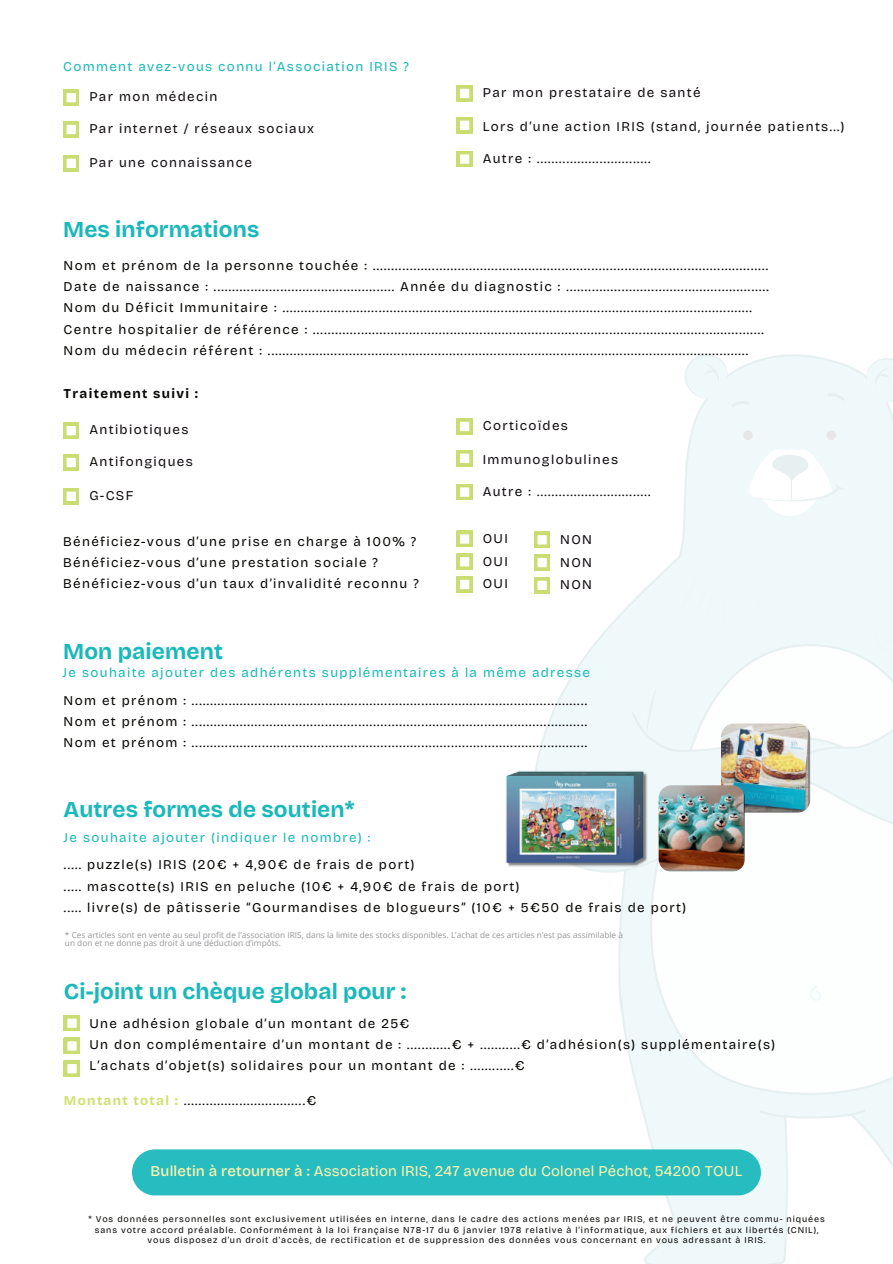
<style>
.page{position:relative;width:893px;height:1264px;background:#fff}
.page>*{position:absolute;margin:0;border:0;box-sizing:border-box;transform-origin:0 0}
.t1{font:700 22.65px "Bricolage Grotesque";letter-spacing:.005em;color:#1ab8ba}
.t2{font:15px "Bricolage Grotesque";letter-spacing:.01em;color:#fef4ac}
.t3{font:13.35px/21.3px "Bricolage Grotesque";letter-spacing:.1em;color:#080704}
.t4{font:13.35px "Bricolage Grotesque";letter-spacing:.1em;color:#110c11}
.t5{font:13.35px "Bricolage Grotesque";letter-spacing:.1em;color:#1ab8ba}
.t6{font:700 13.35px "Bricolage Grotesque";letter-spacing:.1em;color:#080704}
.t7{font:8.85px/10.4px "Bricolage Grotesque";letter-spacing:.1em;color:#080704;text-align:center}
.t8{font:8.25px/8.2px "Open Sans";letter-spacing:.005em;color:#959699}
.s1{font-weight:700;color:#d1e06c}
.s2{font-weight:500}
</style>
<div class="page">
<svg style="left:63px;top:90px;width:16px;height:15px"></svg>
<svg style="left:63px;top:121px;width:16px;height:16px"></svg>
<svg style="left:63px;top:155px;width:16px;height:16px"></svg>
<svg style="left:456px;top:85px;width:16px;height:16px"></svg>
<svg style="left:456px;top:117px;width:16px;height:16px"></svg>
<svg style="left:456px;top:151px;width:16px;height:16px"></svg>
<svg style="left:63px;top:422px;width:16px;height:16px"></svg>
<svg style="left:63px;top:454px;width:16px;height:16px"></svg>
<svg style="left:63px;top:488px;width:16px;height:16px"></svg>
<svg style="left:456px;top:418px;width:16px;height:16px"></svg>
<svg style="left:456px;top:450px;width:16px;height:16px"></svg>
<svg style="left:456px;top:484px;width:16px;height:16px"></svg>
<svg style="left:534px;top:532px;width:16px;height:15px"></svg>
<svg style="left:456px;top:531px;width:16px;height:15px"></svg>
<svg style="left:456px;top:553px;width:16px;height:16px"></svg>
<svg style="left:456px;top:576px;width:16px;height:16px"></svg>
<div style="left:680px;top:354px;width:212px;height:765px;background:#f0f9fa"></div>
<svg style="left:825px;top:392px;width:22px;height:11px"></svg>
<svg style="left:742px;top:430px;width:10px;height:10px"></svg>
<div style="left:826px;top:430px;width:10px;height:10px;background:#e7e7e7;border-radius:50%"></div>
<svg style="left:680px;top:354px;width:71px;height:55px"></svg>
<svg style="left:863px;top:354px;width:29px;height:48px"></svg>
<svg style="left:847px;top:1096px;width:45px;height:70px"></svg>
<svg style="left:619px;top:1096px;width:173px;height:167px"></svg>
<svg style="left:618px;top:844px;width:274px;height:252px"></svg>
<svg style="left:851px;top:562px;width:41px;height:282px"></svg>
<svg style="left:807px;top:984px;width:17px;height:19px"></svg>
<svg style="left:534px;top:551px;width:317px;height:323px"></svg>
<div style="left:630px;top:686px;width:52px;height:67px;background:#f0f9fa"></div>
<svg style="left:748px;top:449px;width:96px;height:67px"></svg>
<img style="left:506px;top:768px;width:147px;height:101px">
<img style="left:721px;top:723px;width:89px;height:89px;border-radius:13px">
<img style="left:658px;top:785px;width:87px;height:86px;border-radius:13px">
<svg style="left:64px;top:1015px;width:16px;height:15px"></svg>
<svg style="left:64px;top:1037px;width:16px;height:16px"></svg>
<svg style="left:64px;top:1060px;width:16px;height:16px"></svg>
<div style="left:132px;top:1149px;width:628px;height:46px;background:#26bcc0;border-radius:23px"></div>
<p class="t5" style="left:63px;top:55px;width:347px">Comment avez-vous connu l’Association IRIS ?</p>
<p class="t4" style="left:89px;top:86px;width:129px">Par mon médecin</p>
<p class="t4" style="left:89px;top:118px;width:226px">Par internet / réseaux sociaux</p>
<p class="t4" style="left:89px;top:152px;width:164px">Par une connaissance</p>
<p class="t4" style="left:482px;top:148px;width:169px">Autre : ...............................</p>
<p class="t4" style="left:483px;top:82px;width:219px">Par mon prestataire de santé</p>
<p class="t4" style="left:483px;top:116px;width:363px">Lors d’une action IRIS (stand, journée patients...)</p>
<h1 class="t1" style="left:63px;top:211px;width:197px">Mes informations</h1>
<p class="t3" style="left:64px;top:254px;width:706px">Nom et prénom de la personne touchée : ...........................................................................................................<br>Date de naissance : ................................................. Année du diagnostic : .......................................................<br>Nom du Déficit Immunitaire : ...............................................................................................................................<br>Centre hospitalier de référence : ..........................................................................................................................<br>Nom du médecin référent : ..................................................................................................................................</p>
<p class="t6" style="left:64px;top:382px;width:136px">Traitement suivi :</p>
<p class="t4" style="left:89px;top:419px;width:101px">Antibiotiques</p>
<p class="t4" style="left:89px;top:451px;width:105px">Antifongiques</p>
<p class="t4" style="left:89px;top:484px;width:45px">G-CSF</p>
<p class="t4" style="left:482px;top:481px;width:169px">Autre : ...............................</p>
<p class="t4" style="left:483px;top:415px;width:87px">Corticoïdes</p>
<p class="t4" style="left:483px;top:449px;width:137px">Immunoglobulines</p>
<p class="t3" style="left:63px;top:530px;width:357px">Bénéficiez-vous d’une prise en charge à 100% ?<br>Bénéficiez-vous d’une prestation sociale ?<br>Bénéficiez-vous d’un taux d’invalidité reconnu ?</p>
<p class="t4" style="left:482px;top:528px;width:27px">OUI</p>
<p class="t4" style="left:560px;top:529px;width:33px">NON</p>
<p class="t4" style="left:482px;top:550px;width:27px">OUI</p>
<p class="t4" style="left:560px;top:551px;width:33px">NON</p>
<p class="t4" style="left:482px;top:573px;width:27px">OUI</p>
<p class="t4" style="left:560px;top:574px;width:33px">NON</p>
<h1 class="t1" style="left:63px;top:633px;width:161px">Mon paiement</h1>
<p class="t3" style="left:64px;top:688px;width:525px;text-align:justify">Nom et prénom : ...........................................................................................................<br>Nom et prénom : ...........................................................................................................<br>Nom et prénom : ...........................................................................................................</p>
<p class="t5" style="left:63px;top:661px;width:529px">Je souhaite ajouter des adhérents supplémentaires à la même adresse</p>
<h1 class="t1" style="left:64px;top:791px;width:292px">Autres formes de soutien*</h1>
<p class="t5" style="left:64px;top:827px;width:308px">Je souhaite ajouter (indiquer le nombre) :</p>
<p class="t3" style="left:64px;top:853px;width:623px">..... puzzle(s) IRIS (20€ + 4,90€ de frais de port)<br>..... mascotte(s) IRIS en peluche (10€ + 4,90€ de frais de port)<br>..... livre(s) de pâtisserie “Gourmandises de blogueurs” (10€ + 5€50 de frais de port)</p>
<p class="t8" style="left:65px;top:930px;width:559px">* Ces articles sont en vente au seul profit de l’association IRIS, dans la limite des stocks disponibles. L’achat de ces articles n’est pas assimilable à un don et ne donne pas droit à une déduction d’impôts.</p>
<h1 class="t1" style="left:64px;top:973px;width:344px">Ci-joint un chèque global pour :</h1>
<p class="t3" style="left:89px;top:1011px;width:687px">Une adhésion globale d’un montant de 25€<br>Un don complémentaire d’un montant de : ............€ + ...........€ d’adhésion(s) supplémentaire(s)<br>L’achats d’objet(s) solidaires pour un montant de : ............€</p>
<p class="t3" style="left:64px;top:1089px;width:254px"><span class="s1">Montant total :</span> .................................€</p>
<p class="t2" style="left:151px;top:1159px;width:593px"><span class="s2">Bulletin à retourner à :</span> Association IRIS, 247 avenue du Colonel Péchot, 54200 TOUL</p>
<p class="t7" style="left:88px;top:1213px;width:737px">* Vos données personnelles sont exclusivement utilisées en interne, dans le cadre des actions menées par IRIS, et ne peuvent être commu- niquées sans votre accord préalable. Conformément à la loi française N78-17 du 6 janvier 1978 relative à l’informatique, aux fichiers et aux libertés (CNIL), vous disposez d’un droit d’accès, de rectification et de suppression des données vous concernant en vous adressant à IRIS.</p>
</div>
